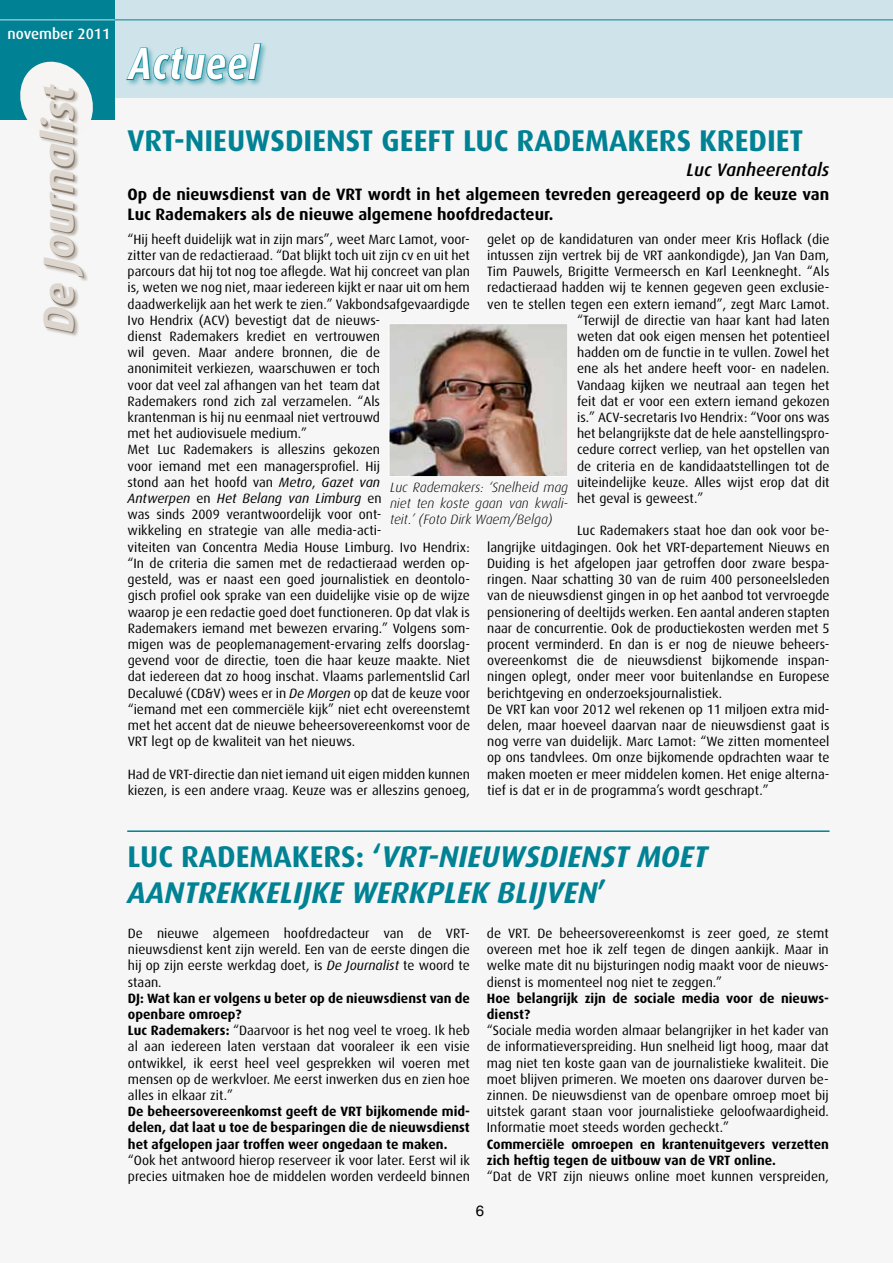
<style>
.page{position:relative;width:893px;height:1263px;background:#f6f6f6}
.page>*{position:absolute;margin:0;border:0;box-sizing:border-box;transform-origin:0 0}
.t1{font:italic 700 45px "Dax";letter-spacing:.025em;color:#fff;scale:.82 1}
.t2{font:italic 700 43.05px "Dax";color:#85786a}
.t3{font:italic 700 30px/36px "Dax";color:#008294}
.t4{font:700 30px "Dax";color:#008294}
.t5{font:italic 500 18px "Dax";color:#000}
.t6{font:700 16.5px/19.5px "Dax";color:#000}
.t7{font:500 15px "Dax";color:#fff}
.t8{font:15px "Helvetica LT Std";color:#000}
.t9{font:13.5px/16.2px "Dax";color:#000}
.t10{font:700 13.5px/16.2px "Dax";color:#000}
.t11{font:italic 300 13.5px/16.2px "Dax";color:#000;text-align:justify}
.s1{font-style:italic}
.s2{font-style:normal}
.s3{font-weight:700}
</style>
<div class="page">
<div style="left:0;top:0;width:893px;height:98px;background:#cee4ea"></div>
<div style="left:0;top:0;width:115px;height:120px;background:#008294"></div>
<svg style="left:20px;top:61px;width:73px;height:59px"></svg>
<div style="left:40px;top:85px;width:48px;height:252px;background:#85786a;opacity:.5"></div>
<hr style="left:108px;top:20px;width:785px;height:1px;background:#008294">
<hr style="left:0;top:20px;width:115px;height:1px;background:#cee4ea">
<div style="left:126px;top:42px;width:143px;height:46px;background:#008294;opacity:.5"></div>
<svg style="left:126px;top:42px;width:136px;height:46px"></svg>
<img style="left:391px;top:325px;width:175px;height:150px">
<div style="left:389px;top:323px;width:179px;height:154px;border:1px solid #fff"></div>
<hr style="left:127px;top:830px;width:702px;height:2px;background:#008294">
<p class="t7" style="left:8px;top:26px;width:104px">november 2011</p>
<h2 class="t2" style="left:35px;top:334px;width:250px;rotate:-90deg">De Journalist</h2>
<h1 class="t1" style="left:129px;top:38px;width:160px">Actueel</h1>
<h3 class="t4" style="left:128px;top:123px;width:677px">VRT-NIEUWSDIENST GEEFT LUC RADEMAKERS KREDIET</h3>
<p class="t6" style="left:128px;top:185px;width:703px">Op de nieuwsdienst van de VRT wordt in het algemeen tevreden gereageerd op de keuze van<br>Luc Rademakers als de nieuwe algemene hoofdredacteur.</p>
<p class="t9" style="left:128px;top:231px;width:344px">“Hij heeft duidelijk wat in zijn mars”, weet Marc Lamot, voor&shy;zitter van de redactieraad. “Dat blijkt toch uit zijn cv en uit het parcours dat hij tot nog toe aflegde. Wat hij concreet van plan is, weten we nog niet, maar iedereen kijkt er naar uit om hem daadwerkelijk aan het werk te zien.” Vakbondsafgevaardigde Ivo Hendrix (ACV) bevestigt dat de nieuws-<br>dienst Rademakers krediet en vertrouwen<br>wil geven. Maar andere bronnen, die de<br>anonimiteit verkiezen, waarschuwen er toch<br>voor dat veel zal afhangen van het team dat<br>Rademakers rond zich zal verzamelen. “Als<br>krantenman is hij nu eenmaal niet vertrouwd<br>met het audiovisuele medium.”<br>Met Luc Rademakers is alleszins gekozen<br>voor iemand met een managersprofiel. Hij<br>stond aan het hoofd van <span class="s1">Metro</span>, <span class="s1">Gazet van<br>Antwerpen</span> en <span class="s1">Het Belang van Limburg</span> en<br>was sinds 2009 verantwoordelijk voor ont-<br>wikkeling en strategie van alle media-acti-<br>viteiten van Concentra Media House Limburg. Ivo Hendrix: “In de criteria die samen met de redactieraad werden op&shy;gesteld, was er naast een goed journalistiek en deontolo&shy;gisch profiel ook sprake van een duidelijke visie op de wijze waarop je een redactie goed doet functioneren. Op dat vlak is Rademakers iemand met bewezen ervaring.” Volgens som&shy;migen was de peoplemanagement-ervaring zelfs doorslag&shy;gevend voor de directie, toen die haar keuze maakte. Niet dat iedereen dat zo hoog inschat. Vlaams parlementslid Carl Decaluwé (CD&amp;V) wees er in <span class="s1">De Morgen</span> op dat de keuze voor “iemand met een commerciële kijk” niet echt overeenstemt met het accent dat de nieuwe beheersovereenkomst voor de VRT legt op de kwaliteit van het nieuws.</p>
<p class="t9" style="left:128px;top:766px;width:344px">Had de VRT-directie dan niet iemand uit eigen midden kunnen kiezen, is een andere vraag. Keuze was er alleszins genoeg,</p>
<h3 class="t5" style="left:686px;top:160px;width:144px">Luc Vanheerentals</h3>
<p class="t9" style="left:487px;top:231px;width:344px">gelet op de kandidaturen van onder meer Kris Hoflack (die</p>
<p class="t9" style="left:487px;top:247px;width:344px">intussen zijn vertrek bij de VRT aankondigde), Jan Van Dam,</p>
<p class="t9" style="left:487px;top:264px;width:344px">Tim Pauwels, Brigitte Vermeersch en Karl Leenkneght. “Als</p>
<p class="t9" style="left:487px;top:280px;width:344px">redactieraad hadden wij te kennen gegeven geen exclusie-</p>
<p class="t9" style="left:487px;top:296px;width:344px">ven te stellen tegen een extern iemand”, zegt Marc Lamot.</p>
<p class="t9" style="left:577px;top:312px;width:254px">“Terwijl de directie van haar kant had laten</p>
<p class="t9" style="left:577px;top:328px;width:254px">weten dat ook eigen mensen het potentieel</p>
<p class="t9" style="left:577px;top:345px;width:254px">hadden om de functie in te vullen. Zowel het</p>
<p class="t9" style="left:577px;top:361px;width:254px">ene als het andere heeft voor- en nadelen.</p>
<p class="t9" style="left:577px;top:377px;width:254px">Vandaag kijken we neutraal aan tegen het</p>
<p class="t9" style="left:577px;top:393px;width:254px">feit dat er voor een extern iemand gekozen</p>
<p class="t9" style="left:577px;top:409px;width:254px">is.” ACV-secretaris Ivo Hendrix: “Voor ons was</p>
<p class="t9" style="left:577px;top:426px;width:254px">het belangrijkste dat de hele aanstellingspro-</p>
<p class="t9" style="left:577px;top:442px;width:254px">cedure correct verliep, van het opstellen van</p>
<p class="t9" style="left:577px;top:458px;width:254px">de criteria en de kandidaatstellingen tot de</p>
<p class="t9" style="left:577px;top:474px;width:254px">uiteindelijke keuze. Alles wijst erop dat dit</p>
<p class="t9" style="left:577px;top:490px;width:128px">het geval is geweest.”</p>
<p class="t9" style="left:487px;top:523px;width:344px;text-indent:90px">Luc Rademakers staat hoe dan ook voor be&shy;langrijke uitdagingen. Ook het VRT-departement Nieuws en Duiding is het afgelopen jaar getroffen door zware bespa&shy;ringen. Naar schatting 30 van de ruim 400 personeelsleden van de nieuwsdienst gingen in op het aanbod tot vervroegde pensionering of deeltijds werken. Een aantal anderen stapten naar de concurrentie. Ook de productiekosten werden met 5 procent verminderd. En dan is er nog de nieuwe beheers&shy;overeenkomst die de nieuwsdienst bijkomende inspan&shy;ningen oplegt, onder meer voor buitenlandse en Europese berichtgeving en onderzoeksjournalistiek.<br>De VRT kan voor 2012 wel rekenen op 11 miljoen extra mid&shy;delen, maar hoeveel daarvan naar de nieuwsdienst gaat is nog verre van duidelijk. Marc Lamot: “We zitten momenteel op ons tandvlees. Om onze bijkomende opdrachten waar te maken moeten er meer middelen komen. Het enige alterna&shy;tief is dat er in de programma’s wordt geschrapt.”</p>
<p class="t11" style="left:390px;top:479px;width:180px">Luc Rademakers: ‘Snelheid mag niet ten koste gaan van kwali&shy;teit.’ (Foto Dirk Waem/Belga)</p>
<h3 class="t3" style="left:128px;top:839px;width:582px"><span class="s2">LUC RADEMAKERS: ‘</span>VRT-NIEUWSDIENST MOET<br>AANTREKKELIJKE WERKPLEK BLIJVEN<span class="s2">’</span></h3>
<p class="t9" style="left:128px;top:925px;width:343px;text-align:justify">De nieuwe algemeen hoofdredacteur van de VRT&shy;nieuwsdienst kent zijn wereld. Een van de eerste dingen die hij op zijn eerste werkdag doet, is <span class="s1">De Journalist</span> te woord te staan.</p>
<p class="t9" style="left:128px;top:990px;width:343px"><span class="s3">DJ: Wat kan er volgens u beter op de nieuwsdienst van de openbare omroep?<br>Luc Rademakers:</span> “Daarvoor is het nog veel te vroeg. Ik heb al aan iedereen laten verstaan dat vooraleer ik een visie ontwikkel, ik eerst heel veel gesprekken wil voeren met mensen op de werkvloer. Me eerst inwerken dus en zien hoe alles in elkaar zit.”</p>
<p class="t10" style="left:128px;top:1103px;width:343px;text-align:justify">De beheersovereenkomst geeft de VRT bijkomende mid&shy;delen, dat laat u toe de besparingen die de nieuwsdienst het afgelopen jaar troffen weer ongedaan te maken.</p>
<p class="t9" style="left:128px;top:1152px;width:343px">“Ook het antwoord hierop reserveer ik voor later. Eerst wil ik precies uitmaken hoe de middelen worden verdeeld binnen</p>
<p class="t9" style="left:487px;top:925px;width:343px;text-align:justify">de VRT. De beheersovereenkomst is zeer goed, ze stemt overeen met hoe ik zelf tegen de dingen aankijk. Maar in welke mate dit nu bijsturingen nodig maakt voor de nieuws&shy;dienst is momenteel nog niet te zeggen.”</p>
<p class="t10" style="left:487px;top:990px;width:343px">Hoe belangrijk zijn de sociale media voor de nieuws&shy;dienst?</p>
<p class="t9" style="left:487px;top:1023px;width:344px;text-align:justify">“Sociale media worden almaar belangrijker in het kader van de informatieverspreiding. Hun snelheid ligt hoog, maar dat mag niet ten koste gaan van de journalistieke kwaliteit. Die moet blijven primeren. We moeten ons daarover durven be&shy;zinnen. De nieuwsdienst van de openbare omroep moet bij uitstek garant staan voor journalistieke geloofwaardigheid.<br>Informatie moet steeds worden gecheckt.”</p>
<p class="t10" style="left:487px;top:1136px;width:343px">Commerciële omroepen en krantenuitgevers verzetten zich heftig tegen de uitbouw van de VRT online.</p>
<p class="t9" style="left:487px;top:1168px;width:343px">“Dat de VRT zijn nieuws online moet kunnen verspreiden,</p>
<p class="t8" style="left:476px;top:1202px;width:10px">6</p>
</div>
